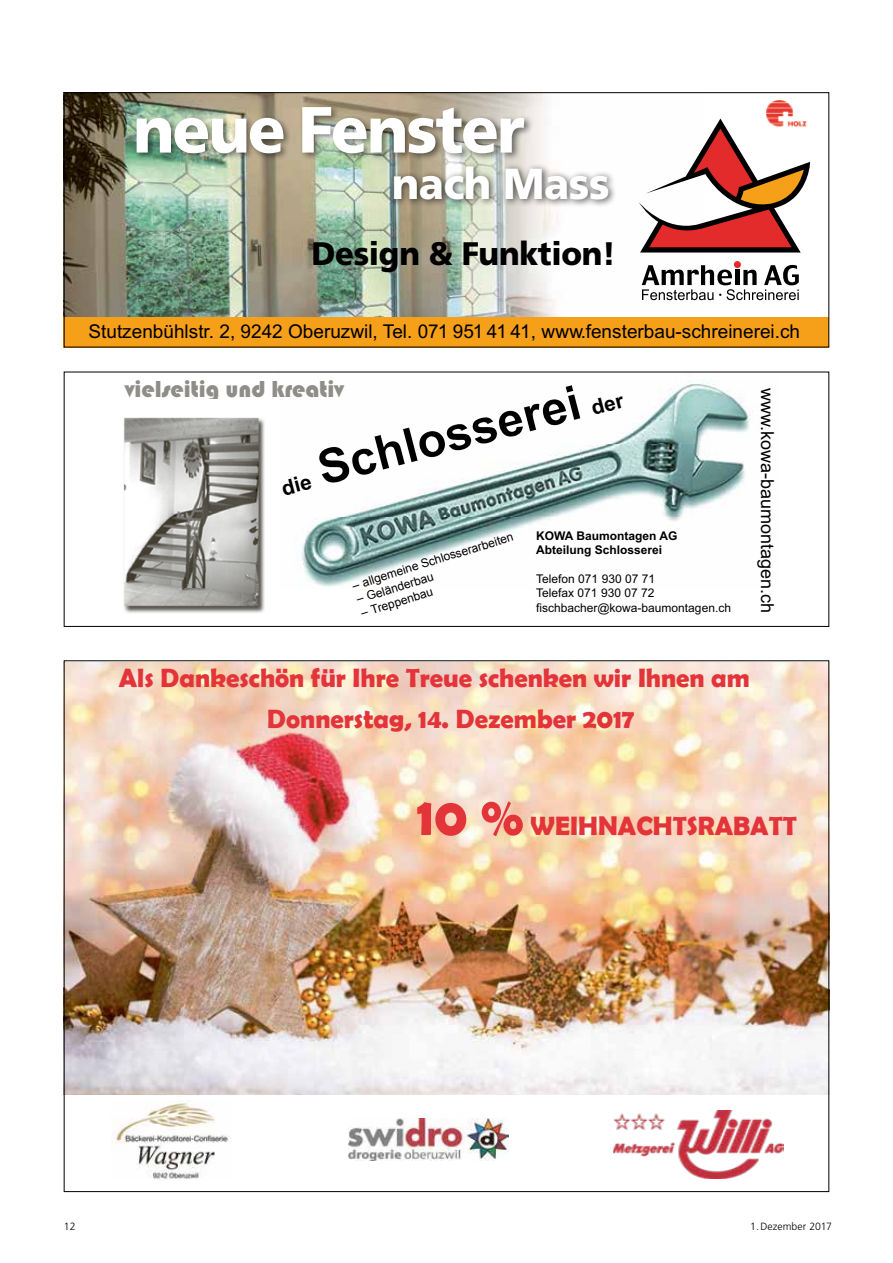
<style>
.page{position:relative;width:893px;height:1263px;background:#fff}
.page>*{position:absolute;margin:0;border:0;box-sizing:border-box;transform-origin:0 0}
.t1{font:900 65.1px "Frutiger";letter-spacing:-.03em;color:#fff;scale:.95 1}
.t2{font:700 48px "Arial";color:#000}
.t3{font:900 43.5px "Frutiger";letter-spacing:-.01em;color:#fff;scale:.95 1}
.t4{font:900 32.55px "Frutiger";letter-spacing:-.01em;color:#000;scale:.95 1}
.t5{font:700 26.55px/41.4px "Berlin Sans FB Demi";color:#e3343a}
.t6{font:24px "Bauhaus 93";color:#8e8d88}
.t7{font:19.05px "Arial";color:#000}
.t8{font:18px "Arial";color:#000}
.t9{font:12px/14.4px "Arial";color:#000}
.t10{font:700 12px/14.4px "Arial";color:#000}
.t11{font:300 10.5px "Frutiger LT Std";letter-spacing:.005em;color:#000}
.s1{font-size:53.25px}
</style>
<div class="page">
<img style="left:66px;top:662px;width:761px;height:432px">
<img style="left:112px;top:1100px;width:119px;height:80px">
<img style="left:614px;top:1110px;width:169px;height:68px">
<img style="left:349px;top:1119px;width:159px;height:41px">
<img style="left:66px;top:94px;width:637px;height:223px">
<svg style="left:639px;top:119px;width:171px;height:134px"></svg>
<svg style="left:642px;top:265px;width:157px;height:35px"></svg>
<div style="left:734px;top:261px;width:7px;height:7px;background:#e42b2b;border-radius:50%"></div>
<div style="left:389px;top:161px;width:228px;height:48px;background:#000;opacity:.65"></div>
<div style="left:134px;top:104px;width:399px;height:58px;background:#000;opacity:.5"></div>
<img style="left:766px;top:100px;width:44px;height:32px">
<div style="left:64px;top:317px;width:765px;height:30px;background:#f69f18"></div>
<div style="left:64px;top:92px;width:765px;height:255px;border:1px solid #000"></div>
<img style="left:301px;top:381px;width:452px;height:206px">
<img style="left:123px;top:417px;width:142px;height:196px">
<div style="left:64px;top:372px;width:765px;height:255px;border:1px solid #000"></div>
<svg style="left:301px;top:476px;width:11px;height:19px"></svg>
<svg style="left:590px;top:396px;width:35px;height:19px"></svg>
<h1 class="t1" style="left:133px;top:90px;width:414px">neue Fenster</h1>
<h3 class="t3" style="left:392px;top:157px;width:231px">nach Mass</h3>
<h3 class="t4" style="left:311px;top:234px;width:322px">Design &amp; Funktion!</h3>
<h3 class="t7" style="left:88px;top:319px;width:713px">Stutzenbühlstr. 2, 9242 Oberuzwil, Tel. 071 951 41 41, www.fensterbau-schreinerei.ch</h3>
<h3 class="t6" style="left:125px;top:375px;width:220px">vielseitig und kreativ</h3>
<h2 class="t2" style="left:312px;top:444px;width:271px;rotate:-15deg">Schlosserei</h2>
<p class="t9" style="left:350px;top:578px;width:170px;rotate:-17deg">– allgemeine Schlosserarbeiten</p>
<p class="t9" style="left:355px;top:592px;width:82px;rotate:-17deg">– Geländerbau</p>
<p class="t9" style="left:359px;top:606px;width:76px;rotate:-17deg">– Treppenbau</p>
<p class="t10" style="left:536px;top:528px;width:143px">KOWA Baumontagen AG<br>Abteilung Schlosserei</p>
<p class="t9" style="left:536px;top:572px;width:196px">Telefon 071 930 07 71<br>Telefax 071 930 07 72 fischbacher@kowa-baumontagen.ch</p>
<h3 class="t8" style="left:779px;top:388px;width:227px;rotate:90deg">www.kowa-baumontagen.ch</h3>
<h3 class="t5" style="left:267px;top:656px;width:484px;text-indent:-148px">Als Dankeschön für Ihre Treue schenken wir Ihnen am<br>Donnerstag, 14. Dezember 2017</h3>
<h3 class="t5" style="left:417px;top:805px;width:381px"><span class="s1">10 %</span> WEIHNACHTSRABATT</h3>
<p class="t11" style="left:64px;top:1220px;width:13px">12</p>
<p class="t11" style="left:750px;top:1220px;width:83px">1.Dezember 2017</p>
</div>
